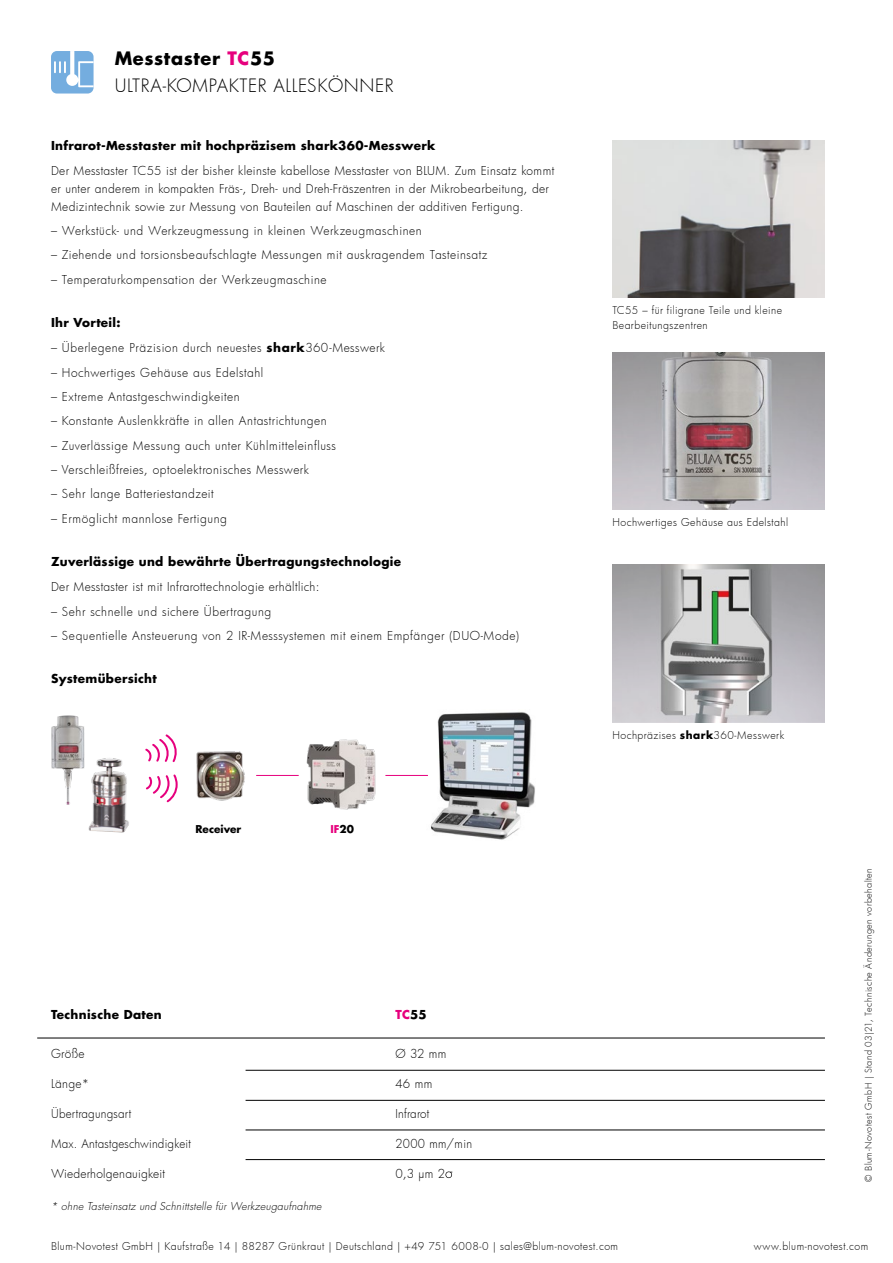
<style>
.page{position:relative;width:893px;height:1263px;background:#fff}
.page>*{position:absolute;margin:0;border:0;box-sizing:border-box;transform-origin:0 0}
.t1{font:300 18px/27px "Futura";letter-spacing:.035em;color:#000}
.t2{font:300 12px/18px "Futura";letter-spacing:.035em;color:#000}
.t3{font:700 12px "Futura";letter-spacing:.025em;color:#000}
.t4{font:300 12px "Futura";letter-spacing:.015em;color:#000}
.t5{font:700 12px "Futura";color:#e6007d}
.t6{font:300 10.5px/15px "Futura";letter-spacing:.045em;color:#000}
.t7{font:italic 300 10.5px "Futura";letter-spacing:.025em;color:#000}
.t8{font:700 10.5px "Futura";color:#000}
.t9{font:700 10.5px "Futura";color:#e6007d}
.t10{font:300 9px "Futura";letter-spacing:.05em;color:#000}
.s1{font-weight:700}
.s2{font-weight:700;color:#e6007d}
.s3{color:#000}
</style>
<div class="page">
<img style="left:612px;top:140px;width:213px;height:158px">
<img style="left:612px;top:352px;width:213px;height:158px">
<img style="left:612px;top:565px;width:213px;height:157px">
<div style="left:51px;top:51px;width:43px;height:43px;background:#74addf;border-radius:6px"></div>
<svg style="left:54px;top:51px;width:40px;height:36px"></svg>
<img style="left:306px;top:739px;width:70px;height:71px">
<img style="left:427px;top:712px;width:108px;height:128px">
<hr style="left:385px;top:775px;width:43px;height:1px;background:#e6007d">
<svg style="left:150px;top:734px;width:27px;height:29px"></svg>
<svg style="left:150px;top:774px;width:28px;height:29px"></svg>
<hr style="left:256px;top:775px;width:43px;height:1px;background:#e6007d">
<img style="left:51px;top:715px;width:34px;height:90px">
<img style="left:70px;top:739px;width:80px;height:94px">
<img style="left:196px;top:751px;width:49px;height:49px">
<hr style="left:37px;top:1038px;width:788px;height:1px;background:#000">
<hr style="left:246px;top:1100px;width:579px;height:1px;background:#000">
<hr style="left:246px;top:1130px;width:579px;height:1px;background:#000">
<hr style="left:246px;top:1159px;width:579px;height:1px;background:#000">
<svg style="left:445px;top:1171px;width:7px;height:7px"></svg>
<hr style="left:246px;top:1070px;width:579px;height:1px;background:#000">
<h1 class="t1" style="left:115px;top:45px;width:280px"><span class="s1">Messtaster</span> <span class="s2">TC</span><span class="s1">55<br></span>ULTRA-KOMPAKTER ALLESKÖNNER</h1>
<p class="t3" style="left:51px;top:137px;width:386px">Infrarot-Messtaster mit hochpräzisem shark360-Messwerk</p>
<p class="t2" style="left:51px;top:161px;width:505px">Der Messtaster TC55 ist der bisher kleinste kabellose Messtaster von BLUM. Zum Einsatz kommt er unter anderem in kompakten Fräs-, Dreh- und Dreh-Fräszentren in der Mikrobearbeitung, der<br>Medizintechnik sowie zur Messung von Bauteilen auf Maschinen der additiven Fertigung.</p>
<p class="t2" style="left:51px;top:221px;width:372px">– Werkstück- und Werkzeugmessung in kleinen Werkzeugmaschinen</p>
<p class="t2" style="left:51px;top:246px;width:438px">– Ziehende und torsionsbeaufschlagte Messungen mit auskragendem Tasteinsatz</p>
<p class="t2" style="left:51px;top:270px;width:277px">– Temperaturkompensation der Werkzeugmaschine</p>
<p class="t3" style="left:51px;top:315px;width:71px">Ihr Vorteil:</p>
<p class="t2" style="left:51px;top:339px;width:335px">– Überlegene Präzision durch neuestes <span class="s1">shark</span>360-Messwerk</p>
<p class="t2" style="left:51px;top:363px;width:214px">– Hochwertiges Gehäuse aus Edelstahl</p>
<p class="t2" style="left:51px;top:387px;width:190px">– Extreme Antastgeschwindigkeiten</p>
<p class="t2" style="left:51px;top:412px;width:277px">– Konstante Auslenkkräfte in allen Antastrichtungen</p>
<p class="t2" style="left:51px;top:436px;width:286px">– Zuverlässige Messung auch unter Kühlmitteleinfluss</p>
<p class="t2" style="left:51px;top:460px;width:259px">– Verschleißfreies, optoelektronisches Messwerk</p>
<p class="t2" style="left:51px;top:485px;width:164px">– Sehr lange Batteriestandzeit</p>
<p class="t2" style="left:51px;top:509px;width:178px">– Ermöglicht mannlose Fertigung</p>
<p class="t3" style="left:51px;top:554px;width:352px">Zuverlässige und bewährte Übertragungstechnologie</p>
<p class="t2" style="left:51px;top:577px;width:270px">Der Messtaster ist mit Infrarottechnologie erhältlich:</p>
<p class="t2" style="left:51px;top:602px;width:222px">– Sehr schnelle und sichere Übertragung</p>
<p class="t2" style="left:51px;top:626px;width:470px">– Sequentielle Ansteuerung von 2 IR-Messsystemen mit einem Empfänger (DUO-Mode)</p>
<p class="t3" style="left:51px;top:671px;width:107px">Systemübersicht</p>
<p class="t8" style="left:195px;top:822px;width:47px">Receiver</p>
<p class="t9" style="left:330px;top:822px;width:25px">IF<span class="s3">20</span></p>
<p class="t6" style="left:612px;top:303px;width:171px">TC55 – für filigrane Teile und kleine<br>Bearbeitungszentren</p>
<p class="t6" style="left:612px;top:515px;width:177px">Hochwertiges Gehäuse aus Edelstahl</p>
<p class="t6" style="left:612px;top:727px;width:173px">Hochpräzises <span class="s1">shark</span>360-Messwerk</p>
<p class="t3" style="left:51px;top:1007px;width:112px">Technische Daten</p>
<p class="t5" style="left:395px;top:1007px;width:33px">TC<span class="s3">55</span></p>
<p class="t2" style="left:51px;top:1044px;width:35px">Größe</p>
<p class="t2" style="left:395px;top:1044px;width:53px">Ø 32 mm</p>
<p class="t2" style="left:51px;top:1074px;width:40px">Länge*</p>
<p class="t2" style="left:395px;top:1074px;width:38px">46 mm</p>
<p class="t2" style="left:51px;top:1104px;width:82px">Übertragungsart</p>
<p class="t2" style="left:395px;top:1104px;width:35px">Infrarot</p>
<p class="t4" style="left:51px;top:1135px;width:141px">Max. Antastgeschwindigkeit</p>
<p class="t2" style="left:395px;top:1134px;width:78px">2000 mm/min</p>
<p class="t2" style="left:51px;top:1164px;width:116px">Wiederholgenauigkeit</p>
<p class="t2" style="left:395px;top:1164px;width:51px">0,3 μm 2</p>
<p class="t7" style="left:51px;top:1200px;width:272px">* ohne Tasteinsatz und Schnittstelle für Werkzeugaufnahme</p>
<p class="t10" style="left:862px;top:1181px;width:315px;rotate:-90deg">© Blum-Novotest GmbH | Stand 03|21, Technische Änderungen vorbehalten</p>
<p class="t6" style="left:51px;top:1238px;width:569px">Blum-Novotest GmbH | Kaufstraße 14 | 88287 Grünkraut | Deutschland | +49 751 6008-0 | sales@blum-novotest.com</p>
<p class="t6" style="left:754px;top:1238px;width:116px">www.blum-novotest.com</p>
</div>
